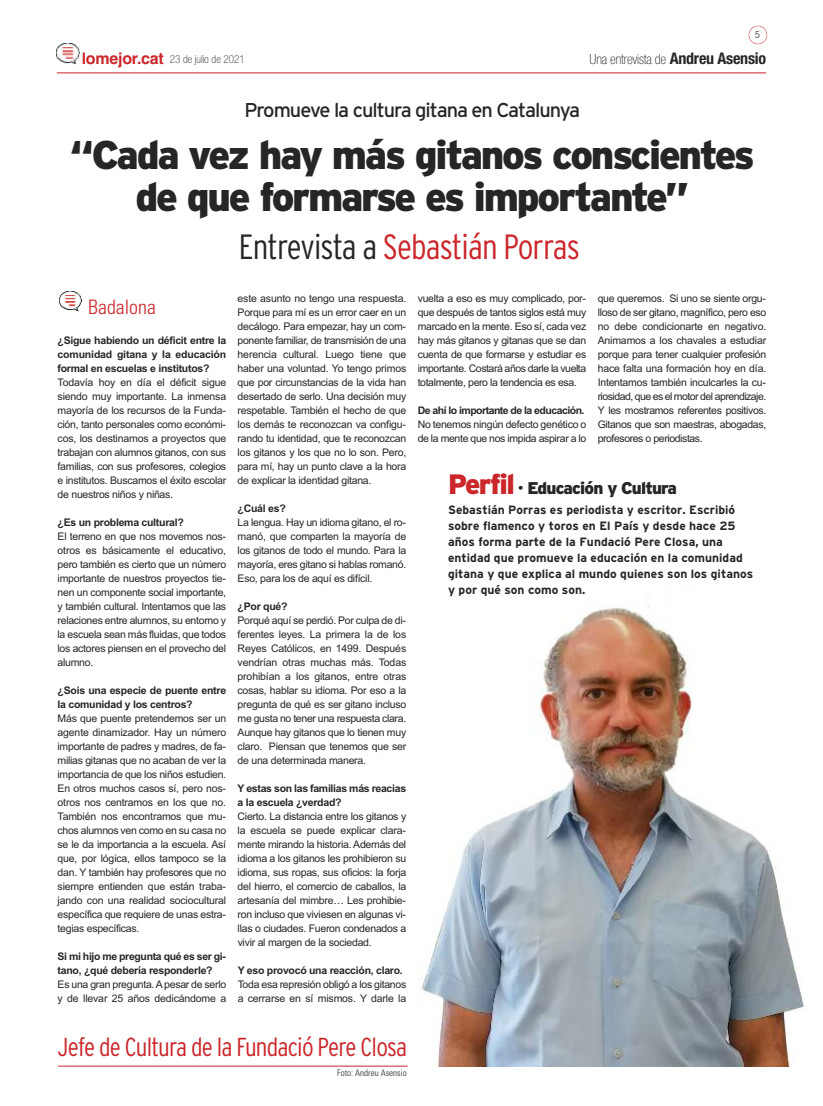
<style>
.page{position:relative;width:823px;height:1106px;background:#fff}
.page>*{position:absolute;margin:0;border:0;box-sizing:border-box;transform-origin:0 0}
.t1{font:900 40px/42px "Interstate";letter-spacing:-.055em;color:#272526;text-align:center}
.t2{font:300 condensed 35px "Interstate";letter-spacing:-.025em;color:#cb262a}
.t3{font:300 condensed 26px "Interstate";letter-spacing:-.03em;color:#cb262a}
.t4{font:20px "Interstate";letter-spacing:-.05em;color:#272526}
.t5{font:300 condensed 20px "Univers LT Std";color:#cb262a}
.t6{font:900 17px "Interstate";letter-spacing:-.05em;color:#272526}
.t7{font:100 condensed 14px "Helvetica Neue LT Std";letter-spacing:-.015em;color:#272526}
.t8{font:700 12px/16px "Interstate";color:#272526}
.t9{font:100 condensed 11px "Helvetica Neue LT Std";color:#272526}
.t10{font:10.5px/14px "Arial";letter-spacing:-.025em;color:#272526;text-align:justify}
.t11{font:700 10.5px/14px "Arial";letter-spacing:-.025em;color:#272526}
.t12{font:700 10.5px "Arial";letter-spacing:-.05em;color:#272526}
.t13{font:300 condensed 10px "Helvetica Neue LT Std";color:#272526}
.t14{font:300 condensed 9px "Univers LT Std";color:#272526}
.s1{font-family:"Helvetica";font-weight:700;font-stretch:normal;font-size:16px;color:#cb262a}
.s2{font-weight:700;font-size:16px}
.s3{color:#272526}
.s4{font-size:28px;color:#cb262a}
</style>
<div class="page">
<img style="left:418px;top:606px;width:386px;height:460px">
<hr style="left:57px;top:72px;width:708px;height:1px;background:#cb262a">
<img style="left:57px;top:44px;width:22px;height:21px">
<div style="left:748px;top:26px;width:18px;height:18px;border:1px solid #cb262a;border-radius:50%"></div>
<img style="left:60px;top:291px;width:22px;height:21px">
<hr style="left:58px;top:1065px;width:349px;height:1px;background:#cb262a">
<p class="t9" style="left:82px;top:56px;width:164px"><span class="s1">lomejor.cat</span> 23 de julio de 2021</p>
<p class="t13" style="left:754px;top:31px;width:6px">5</p>
<h3 class="t7" style="left:589px;top:54px;width:178px">Una entrevista de <span class="s2">Andreu Asensio</span></h3>
<h3 class="t4" style="left:244px;top:98px;width:337px">Promueve la cultura gitana en Catalunya</h3>
<h1 class="t1" style="left:70px;top:134px;width:686px">“Cada vez hay más gitanos conscientes de que formarse es importante”</h1>
<h2 class="t2" style="left:239px;top:226px;width:342px"><span class="s3">Entrevista a</span> Sebastián Porras</h2>
<h3 class="t5" style="left:88px;top:300px;width:69px">Badalona</h3>
<p class="t11" style="left:58px;top:333px;width:170px;text-align:justify">¿Sigue habiendo un déficit entre la comunidad gitana y la educación formal en escuelas e institutos?</p>
<p class="t10" style="left:58px;top:375px;width:170px">Todavía hoy en día el déficit sigue siendo muy importante. La inmensa mayoría de los recursos de la Funda&shy;ción, tanto personales como económi&shy;cos, los destinamos a proyectos que trabajan con alumnos gitanos, con sus familias, con sus profesores, colegios e institutos. Buscamos el éxito escolar de nuestros niños y niñas.</p>
<p class="t11" style="left:58px;top:515px;width:128px">¿Es un problema cultural?</p>
<p class="t10" style="left:58px;top:529px;width:170px">El terreno en que nos movemos nos&shy;otros es básicamente el educativo, pero también es cierto que un número importante de nuestros proyectos tie&shy;nen un componente social importante, y también cultural. Intentamos que las relaciones entre alumnos, su entorno y la escuela sean más fluidas, que todos los actores piensen en el provecho del alumno.</p>
<p class="t11" style="left:58px;top:683px;width:170px">¿Sois una especie de puente entre la comunidad y los centros?</p>
<p class="t10" style="left:58px;top:711px;width:170px">Más que puente pretendemos ser un agente dinamizador. Hay un número importante de padres y madres, de fa&shy;milias gitanas que no acaban de ver la importancia de que los niños estudien.<br>En otros muchos casos sí, pero nos&shy;otros nos centramos en los que no.<br>También nos encontramos que mu&shy;chos alumnos ven como en su casa no se le da importancia a la escuela. Así que, por lógica, ellos tampoco se la dan. Y también hay profesores que no siempre entienden que están traba&shy;jando con una realidad sociocultural específica que requiere de unas estra&shy;tegias específicas.</p>
<p class="t11" style="left:58px;top:949px;width:170px">Si mi hijo me pregunta qué es ser gi&shy;tano, ¿qué debería responderle?</p>
<p class="t10" style="left:58px;top:977px;width:170px">Es una gran pregunta. A pesar de serlo y de llevar 25 años dedicándome a</p>
<p class="t10" style="left:237px;top:291px;width:170px">este asunto no tengo una respuesta.<br>Porque para mí es un error caer en un decálogo. Para empezar, hay un com&shy;ponente familiar, de transmisión de una herencia cultural. Luego tiene que haber una voluntad. Yo tengo primos que por circunstancias de la vida han desertado de serlo. Una decisión muy respetable. También el hecho de que los demás te reconozcan va configu&shy;rando tu identidad, que te reconozcan los gitanos y los que no lo son. Pero, para mí, hay un punto clave a la hora de explicar la identidad gitana.</p>
<p class="t11" style="left:237px;top:501px;width:50px">¿Cuál es?</p>
<p class="t10" style="left:237px;top:515px;width:170px">La lengua. Hay un idioma gitano, el ro&shy;manó, que comparten la mayoría de los gitanos de todo el mundo. Para la mayoría, eres gitano si hablas romanó.<br>Eso, para los de aquí es difícil.</p>
<p class="t11" style="left:237px;top:599px;width:51px">¿Por qué?</p>
<p class="t10" style="left:237px;top:613px;width:170px">Porqué aquí se perdió. Por culpa de di&shy;ferentes leyes. La primera la de los Reyes Católicos, en 1499. Después vendrían otras muchas más. Todas prohibían a los gitanos, entre otras cosas, hablar su idioma. Por eso a la pregunta de qué es ser gitano incluso me gusta no tener una respuesta clara.<br>Aunque hay gitanos que lo tienen muy claro. Piensan que tenemos que ser de una determinada manera.</p>
<p class="t11" style="left:237px;top:781px;width:170px">Y estas son las familias más reacias a la escuela ¿verdad?</p>
<p class="t10" style="left:237px;top:809px;width:170px">Cierto. La distancia entre los gitanos y la escuela se puede explicar clara&shy;mente mirando la historia. Además del idioma a los gitanos les prohibieron su idioma, sus ropas, sus oficios: la forja del hierro, el comercio de caballos, la artesanía del mimbre… Les prohibie&shy;ron incluso que viviesen en algunas vi&shy;llas o ciudades. Fueron condenados a vivir al margen de la sociedad.</p>
<p class="t11" style="left:237px;top:963px;width:167px">Y eso provocó una reacción, claro.</p>
<p class="t10" style="left:237px;top:977px;width:170px">Toda esa represión obligó a los gitanos a cerrarse en sí mismos. Y darle la</p>
<p class="t10" style="left:417px;top:291px;width:170px">vuelta a eso es muy complicado, por&shy;que después de tantos siglos está muy marcado en la mente. Eso sí, cada vez hay más gitanos y gitanas que se dan cuenta de que formarse y estudiar es importante. Costará años darle la vuelta totalmente, pero la tendencia es esa.</p>
<p class="t12" style="left:417px;top:404px;width:168px">De ahí lo importante de la educación.</p>
<p class="t10" style="left:417px;top:417px;width:170px">No tenemos ningún defecto genético o de la mente que nos impida aspirar a lo</p>
<p class="t10" style="left:597px;top:291px;width:170px">que queremos. Si uno se siente orgu&shy;lloso de ser gitano, magnífico, pero eso no debe condicionarte en negativo.<br>Animamos a los chavales a estudiar porque para tener cualquier profesión hace falta una formación hoy en día.<br>Intentamos también inculcarles la cu&shy;riosidad, que es el motor del aprendizaje.<br>Y les mostramos referentes positivos.<br>Gitanos que son maestras, abogadas, profesores o periodistas.</p>
<h3 class="t6" style="left:448px;top:478px;width:230px"><span class="s4">Perfil</span> · Educación y Cultura</h3>
<p class="t8" style="left:448px;top:501px;width:306px">Sebastián Porras es periodista y escritor. Escribió sobre flamenco y toros en El País y desde hace 25 años forma parte de la Fundació Pere Closa, una entidad que promueve la educación en la comunidad gitana y que explica al mundo quienes son los gitanos y por qué son como son.</p>
<h3 class="t3" style="left:58px;top:1031px;width:351px">Jefe de Cultura de la Fundació Pere Closa</h3>
<p class="t14" style="left:337px;top:1069px;width:71px">Foto: Andreu Asensio</p>
</div>
